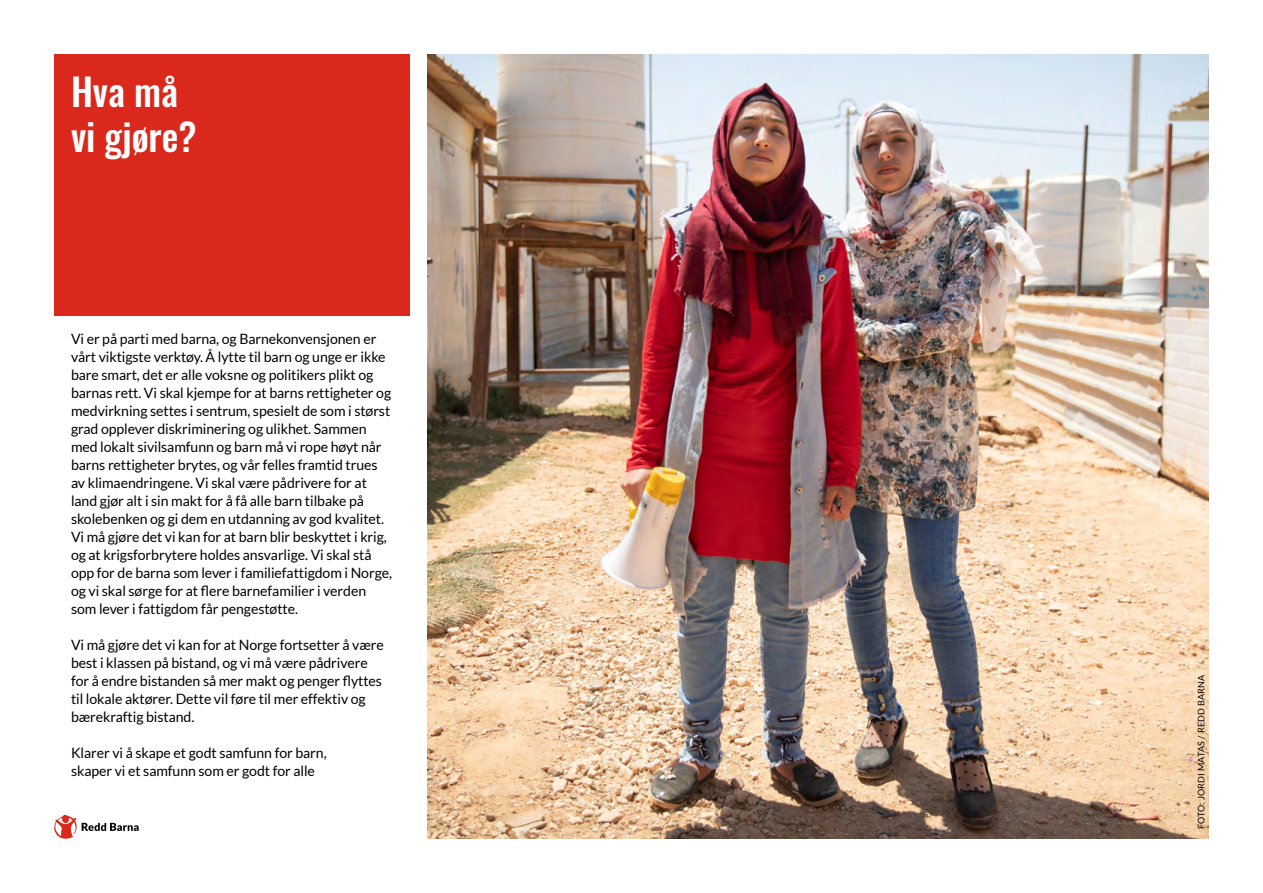
<style>
.page{position:relative;width:1263px;height:893px;background:#fff}
.page>*{position:absolute;margin:0;border:0;box-sizing:border-box;transform-origin:0 0}
.t1{font:500 37.5px/45px "Oswald";color:#fff}
.copy{font:14.25px/18px "Lato";letter-spacing:-.005em;color:#000}
.copy-2{font:9px "Lato";letter-spacing:.02em;color:#000}
</style>
<div class="page">
<img style="left:427px;top:54px;width:782px;height:785px">
<div style="left:54px;top:54px;width:355px;height:262px;background:#da291c"></div>
<svg style="left:54px;top:815px;width:85px;height:24px"></svg>
<p class="t1" style="left:71px;top:66px;width:127px">Hva må vi gjøre?</p>
<p class="copy" style="left:71px;top:330px;width:323px">Vi er på parti med barna, og Barnekonvensjonen er vårt viktigste verktøy. Å lytte til barn og unge er ikke bare smart, det er alle voksne og politikers plikt og barnas rett. Vi skal kjempe for at barns rettigheter og medvirkning settes i sentrum, spesielt de som i størst grad opplever diskriminering og ulikhet. Sammen med lokalt sivilsamfunn og barn må vi rope høyt når barns rettigheter brytes, og vår felles framtid trues av klimaendringene. Vi skal være pådrivere for at land gjør alt i sin makt for å få alle barn tilbake på skolebenken og gi dem en utdanning av god kvalitet.<br>Vi må gjøre det vi kan for at barn blir beskyttet i krig, og at krigsforbrytere holdes ansvarlige. Vi skal stå opp for de barna som lever i familiefattigdom i Norge, og vi skal sørge for at flere barnefamilier i verden som lever i fattigdom får pengestøtte.</p>
<p class="copy" style="left:71px;top:636px;width:314px">Vi må gjøre det vi kan for at Norge fortsetter å være best i klassen på bistand, og vi må være pådrivere for å endre bistanden så mer makt og penger flyttes til lokale aktører. Dette vil føre til mer effektiv og bærekraftig bistand.</p>
<p class="copy" style="left:71px;top:744px;width:257px">Klarer vi å skape et godt samfunn for barn, skaper vi et samfunn som er godt for alle</p>
<p class="copy-2" style="left:1196px;top:829px;width:156px;rotate:-90deg">FOTO: JORDI MATAS / REDD BARNA</p>
</div>
